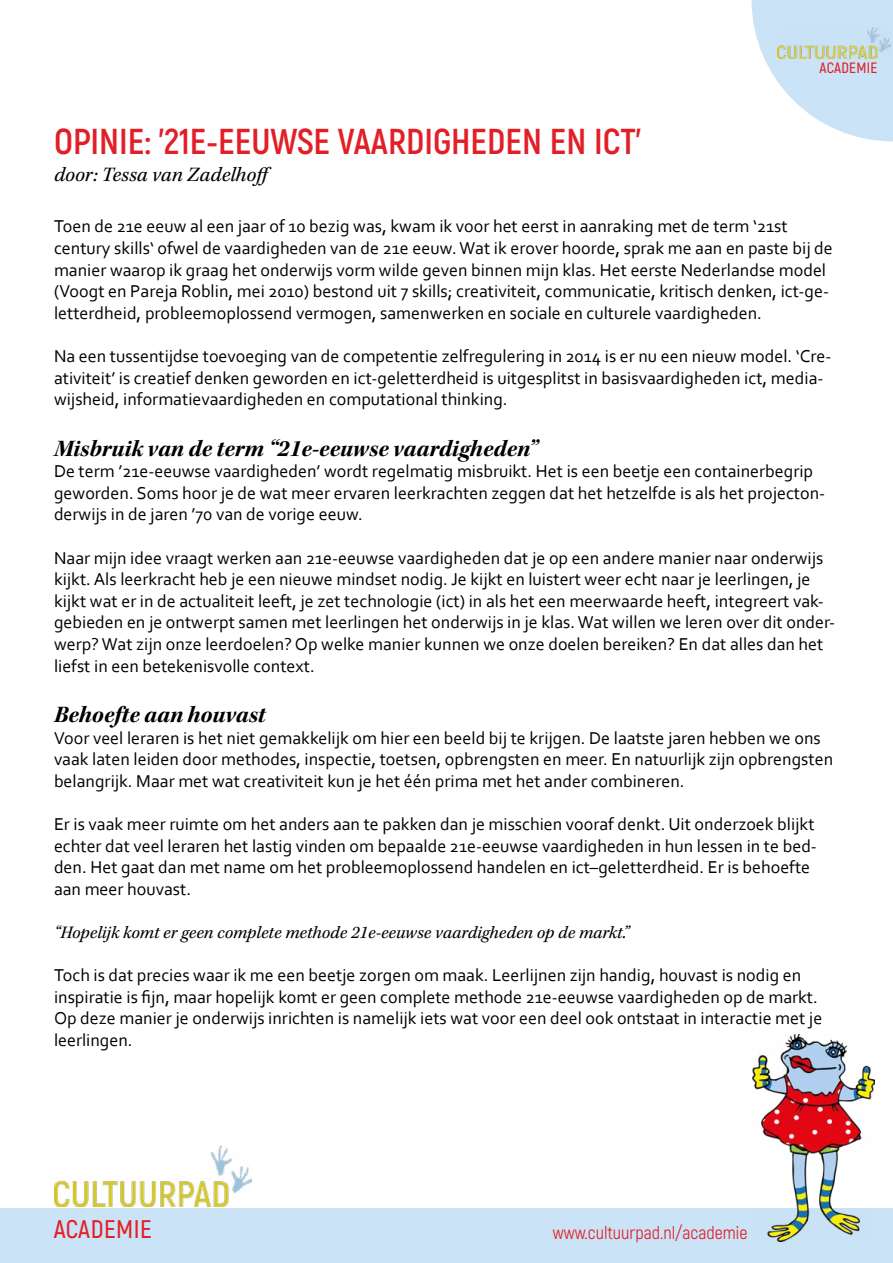
<style>
.page{position:relative;width:893px;height:1263px;background:#fff}
.page>*{position:absolute;margin:0;border:0;box-sizing:border-box;transform-origin:0 0}
.t1{font:700 36px "Akrobat";color:#e21f26}
.t2{font:600 25.5px "Akrobat";letter-spacing:.02em;color:#e21f26}
.t3{font:24px "Kepler Std Bold It Subh";color:#000}
.t4{font:italic 21px "Kepler Std";color:#000}
.t5{font:18px/21.6px "Corbel";color:#000}
.t6{font:italic 18px "Kepler Std";color:#000}
.t7{font:18px "Akrobat";color:#e21f26}
.t8{font:600 15px "Akrobat";letter-spacing:.02em;color:#e21f26}
</style>
<div class="page">
<svg style="left:752px;top:0;width:141px;height:141px"></svg>
<div style="left:0;top:1209px;width:893px;height:54px;background:#cbe3f6"></div>
<img style="left:54px;top:1145px;width:197px;height:61px">
<img style="left:777px;top:28px;width:114px;height:30px">
<img style="left:753px;top:1034px;width:121px;height:207px">
<h1 class="t1" style="left:54px;top:119px;width:589px">OPINIE: ’21E-EEUWSE VAARDIGHEDEN EN ICT’</h1>
<p class="t4" style="left:54px;top:163px;width:223px">door: Tessa van Zadelhoff</p>
<p class="t8" style="left:820px;top:58px;width:59px">ACADEMIE</p>
<p class="t5" style="left:54px;top:215px;width:780px">Toen de 21e eeuw al een jaar of 10 bezig was, kwam ik voor het eerst in aanraking met de term ‘21st century skills‘ ofwel de vaardigheden van de 21e eeuw. Wat ik erover hoorde, sprak me aan en paste bij de manier waarop ik graag het onderwijs vorm wilde geven binnen mijn klas. Het eerste Nederlandse model (Voogt en Pareja Roblin, mei 2010) bestond uit 7 skills; creativiteit, communicatie, kritisch denken, ict-ge&shy;letterdheid, probleemoplossend vermogen, samenwerken en sociale en culturele vaardigheden.</p>
<p class="t5" style="left:54px;top:345px;width:779px">Na een tussentijdse toevoeging van de competentie zelfregulering in 2014 is er nu een nieuw model. ‘Cre&shy;ativiteit’ is creatief denken geworden en ict-geletterdheid is uitgesplitst in basisvaardigheden ict, media&shy;wijsheid, informatievaardigheden en computational thinking.</p>
<h3 class="t3" style="left:54px;top:434px;width:485px">Misbruik van de term “21e-eeuwse vaardigheden”</h3>
<p class="t5" style="left:54px;top:460px;width:773px">De term ’21e-eeuwse vaardigheden’ wordt regelmatig misbruikt. Het is een beetje een containerbegrip geworden. Soms hoor je de wat meer ervaren leerkrachten zeggen dat het hetzelfde is als het projecton&shy;derwijs in de jaren ’70 van de vorige eeuw.</p>
<p class="t5" style="left:54px;top:546px;width:783px">Naar mijn idee vraagt werken aan 21e-eeuwse vaardigheden dat je op een andere manier naar onderwijs kijkt. Als leerkracht heb je een nieuwe mindset nodig. Je kijkt en luistert weer echt naar je leerlingen, je kijkt wat er in de actualiteit leeft, je zet technologie (ict) in als het een meerwaarde heeft, integreert vak&shy;gebieden en je ontwerpt samen met leerlingen het onderwijs in je klas. Wat willen we leren over dit onder&shy;werp? Wat zijn onze leerdoelen? Op welke manier kunnen we onze doelen bereiken? En dat alles dan het liefst in een betekenisvolle context.</p>
<h3 class="t3" style="left:54px;top:701px;width:213px">Behoefte aan houvast</h3>
<p class="t5" style="left:54px;top:726px;width:781px">Voor veel leraren is het niet gemakkelijk om hier een beeld bij te krijgen. De laatste jaren hebben we ons vaak laten leiden door methodes, inspectie, toetsen, opbrengsten en meer. En natuurlijk zijn opbrengsten belangrijk. Maar met wat creativiteit kun je het één prima met het ander combineren.</p>
<p class="t5" style="left:54px;top:813px;width:764px">Er is vaak meer ruimte om het anders aan te pakken dan je misschien vooraf denkt. Uit onderzoek blijkt echter dat veel leraren het lastig vinden om bepaalde 21e-eeuwse vaardigheden in hun lessen in te bed&shy;den. Het gaat dan met name om het probleemoplossend handelen en ict–geletterdheid. Er is behoefte aan meer houvast.</p>
<p class="t6" style="left:54px;top:922px;width:577px">“Hopelijk komt er geen complete methode 21e-eeuwse vaardigheden op de markt.”</p>
<p class="t5" style="left:54px;top:964px;width:770px">Toch is dat precies waar ik me een beetje zorgen om maak. Leerlijnen zijn handig, houvast is nodig en inspiratie is fijn, maar hopelijk komt er geen complete methode 21e-eeuwse vaardigheden op de markt.<br>Op deze manier je onderwijs inrichten is namelijk iets wat voor een deel ook ontstaat in interactie met je leerlingen.</p>
<h2 class="t2" style="left:54px;top:1214px;width:100px">ACADEMIE</h2>
<p class="t7" style="left:553px;top:1222px;width:196px">www.cultuurpad.nl/academie</p>
</div>
